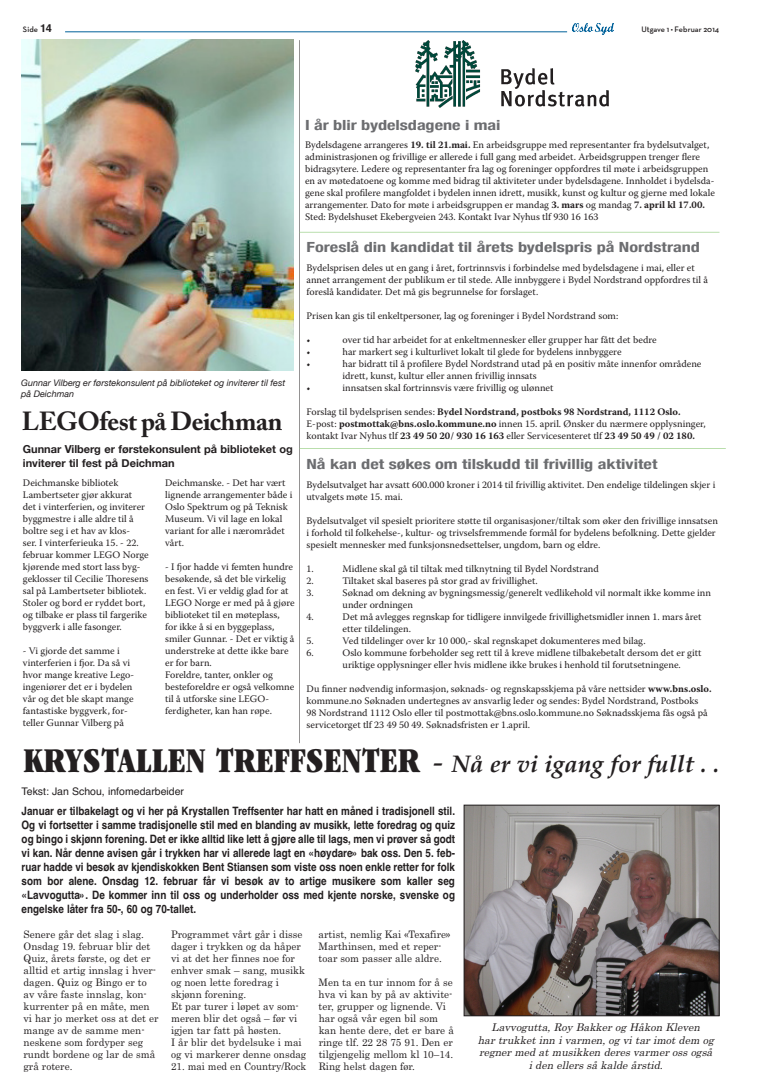
<style>
.page{position:relative;width:772px;height:1092px;background:#fff}
.page>*{position:absolute;margin:0;border:0;box-sizing:border-box;transform-origin:0 0}
.t1{font:ultra-condensed 36px "Garamond";color:#231f20}
._1_SAK_Tittel{font:700 26px "Adobe Caslon Pro";letter-spacing:-.02em;color:#231f20}
.TEMA_Tittel{font:700 condensed 14px "Helvetica Neue";color:#6c6d70;scale:1.3 1}
.t2{font:700 11.5px/14px "Helvetica";color:#231f20;text-align:justify;scale:.86 1}
._3_SAK_Ingress{font:700 11px/14px "Helvetica Neue";color:#231f20}
.t3{font:italic 10.6px/12.7px "Century";color:#231f20;text-align:center}
.t4{font:10.5px "Helvetica";color:#231f20}
.t5{font:10.3px/12px "Century";color:#231f20}
.t6{font:10.3px "Century";color:#231f20;scale:.95 1}
.Brødtekst{font:10px/12px "Warnock Pro";color:#231f20}
.Brødtekst-2{font:700 10px "Warnock Pro";color:#231f20}
.bildetekst{font:italic 9px/10.8px "Helvetica Neue";color:#231f20}
.t7{font:8px "Helvetica";letter-spacing:.005em;color:#231f20}
.s1{font-weight:700;font-size:11px}
.s2{font-weight:700}
.s3{font-weight:400}
.s4{font-family:"Palatino";font-stretch:normal;font-size:30px}
.s5{font-family:"Palatino";font-weight:700;font-style:italic;font-stretch:normal;font-size:24px}
</style>
<div class="page">
<hr style="left:65px;top:32px;width:501px;height:1px;background:#00619a">
<img style="left:572px;top:24px;width:41px;height:11px">
<img style="left:21px;top:39px;width:272px;height:332px">
<img style="left:465px;top:806px;width:252px;height:208px">
<div style="left:463px;top:804px;width:256px;height:212px;border:1px solid #231f20"></div>
<img style="left:415px;top:40px;width:193px;height:68px">
<hr style="left:299px;top:40px;width:1px;height:703px;background:#231f20">
<hr style="left:299px;top:232px;width:420px;height:1px;background:#8bc976">
<hr style="left:299px;top:448px;width:426px;height:1px;background:#8bc976">
<p class="t7" style="left:23px;top:23px;width:30px">Side <span class="s1">14</span></p>
<p class="t7" style="left:641px;top:23px;width:79px">Utgave 1 • Februar 2014</p>
<p class="bildetekst" style="left:21px;top:378px;width:265px">Gunnar Vilberg er førstekonsulent på biblioteket og inviterer til fest på Deichman</p>
<p class="_1_SAK_Tittel" style="left:22px;top:406px;width:262px">LEGOfest på Deichman</p>
<p class="TEMA_Tittel" style="left:305px;top:114px;width:152px">I år blir bydelsdagene i mai</p>
<p class="Brødtekst" style="left:305px;top:139px;width:411px">Bydelsdagene arrangeres <span class="s2">19. til 21.mai.</span> En arbeidsgruppe med representanter fra bydelsutvalget, administrasjonen og frivillige er allerede i full gang med arbeidet. Arbeidsgruppen trenger flere bidragsytere. Ledere og representanter fra lag og foreninger oppfordres til møte i arbeidsgruppen en av møtedatoene og komme med bidrag til aktiviteter under bydelsdagene. Innholdet i bydelsda&shy;gene skal profilere mangfoldet i bydelen innen idrett, musikk, kunst og kultur og gjerne med lokale arrangementer. Dato for møte i arbeidsgruppen er mandag <span class="s2">3. mars</span> og mandag <span class="s2">7. april kl 17.00.<br></span>Sted: Bydelshuset Ekebergveien 243. Kontakt Ivar Nyhus tlf 930 16 163</p>
<p class="TEMA_Tittel" style="left:306px;top:235px;width:304px">Foreslå din kandidat til årets bydelspris på Nordstrand</p>
<p class="Brødtekst" style="left:306px;top:261px;width:403px">Bydelsprisen deles ut en gang i året, fortrinnsvis i forbindelse med bydelsdagene i mai, eller et annet arrangement der publikum er til stede. Alle innbyggere i Bydel Nordstrand oppfordres til å foreslå kandidater. Det må gis begrunnelse for forslaget.</p>
<p class="Brødtekst" style="left:306px;top:309px;width:313px">Prisen kan gis til enkeltpersoner, lag og foreninger i Bydel Nordstrand som:</p>
<p class="Brødtekst" style="left:306px;top:333px;width:5px">•</p>
<p class="Brødtekst" style="left:342px;top:333px;width:315px">over tid har arbeidet for at enkeltmennesker eller grupper har fått det bedre</p>
<p class="Brødtekst" style="left:306px;top:345px;width:5px">•</p>
<p class="Brødtekst" style="left:342px;top:345px;width:280px">har markert seg i kulturlivet lokalt til glede for bydelens innbyggere</p>
<p class="Brødtekst" style="left:306px;top:357px;width:5px">•</p>
<p class="Brødtekst" style="left:342px;top:357px;width:360px">har bidratt til å profilere Bydel Nordstrand utad på en positiv måte innenfor områdene idrett, kunst, kultur eller annen frivillig innsats</p>
<p class="Brødtekst" style="left:306px;top:381px;width:5px">•</p>
<p class="Brødtekst" style="left:342px;top:381px;width:212px">innsatsen skal fortrinnsvis være frivillig og ulønnet</p>
<p class="Brødtekst-2" style="left:306px;top:405px;width:375px"><span class="s3">Forslag til bydelsprisen sendes:</span> Bydel Nordstrand, postboks 98 Nordstrand, 1112 Oslo.</p>
<p class="Brødtekst" style="left:306px;top:417px;width:400px">E-post: <span class="s2">postmottak@bns.oslo.kommune.no</span> innen 15. april. Ønsker du nærmere opplysninger,</p>
<p class="Brødtekst" style="left:306px;top:429px;width:389px">kontakt Ivar Nyhus tlf <span class="s2">23 49 50 20/ 930 16 163</span> eller Servicesenteret tlf <span class="s2">23 49 50 49 / 02 180.</span></p>
<p class="_3_SAK_Ingress" style="left:23px;top:442px;width:271px">Gunnar Vilberg er førstekonsulent på biblioteket og inviterer til fest på Deichman</p>
<p class="TEMA_Tittel" style="left:306px;top:452px;width:271px">Nå kan det søkes om tilskudd til frivillig aktivitet</p>
<p class="Brødtekst" style="left:306px;top:478px;width:410px">Bydelsutvalget har avsatt 600.000 kroner i 2014 til frivillig aktivitet. Den endelige tildelingen skjer i utvalgets møte 15. mai.</p>
<p class="Brødtekst" style="left:306px;top:514px;width:412px">Bydelsutvalget vil spesielt prioritere støtte til organisasjoner/tiltak som øker den frivillige innsatsen i forhold til folkehelse-, kultur- og trivselsfremmende formål for bydelens befolkning. Dette gjelder spesielt mennesker med funksjonsnedsettelser, ungdom, barn og eldre.</p>
<p class="Brødtekst" style="left:306px;top:562px;width:9px">1.</p>
<p class="Brødtekst" style="left:342px;top:562px;width:258px">Midlene skal gå til tiltak med tilknytning til Bydel Nordstrand</p>
<p class="Brødtekst" style="left:306px;top:574px;width:9px">2.</p>
<p class="Brødtekst" style="left:342px;top:574px;width:197px">Tiltaket skal baseres på stor grad av frivillighet.</p>
<p class="Brødtekst" style="left:306px;top:586px;width:9px">3.</p>
<p class="Brødtekst" style="left:342px;top:586px;width:370px">Søknad om dekning av bygningsmessig/generelt vedlikehold vil normalt ikke komme inn under ordningen</p>
<p class="Brødtekst" style="left:306px;top:610px;width:9px">4.</p>
<p class="Brødtekst" style="left:342px;top:610px;width:360px">Det må avlegges regnskap for tidligere innvilgede frivillighetsmidler innen 1. mars året etter tildelingen.</p>
<p class="Brødtekst" style="left:306px;top:634px;width:9px">5.</p>
<p class="Brødtekst" style="left:342px;top:634px;width:304px">Ved tildelinger over kr 10 000,- skal regnskapet dokumenteres med bilag.</p>
<p class="Brødtekst" style="left:306px;top:646px;width:9px">6.</p>
<p class="Brødtekst" style="left:342px;top:646px;width:360px">Oslo kommune forbeholder seg rett til å kreve midlene tilbakebetalt dersom det er gitt uriktige opplysninger eller hvis midlene ikke brukes i henhold til forutsetningene.</p>
<p class="Brødtekst" style="left:306px;top:682px;width:406px">Du finner nødvendig informasjon, søknads- og regnskapsskjema på våre nettsider <span class="s2">www.bns.oslo. </span>kommune.no Søknaden undertegnes av ansvarlig leder og sendes: Bydel Nordstrand, Postboks<br>98 Nordstrand 1112 Oslo eller til postmottak@bns.oslo.kommune.no Søknadsskjema fås også på servicetorget tlf 23 49 50 49. Søknadsfristen er 1.april.</p>
<p class="Brødtekst" style="left:165px;top:477px;width:129px">Deichmanske. - Det har vært lignende arrangementer både i<br>Oslo Spektrum og på Teknisk<br>Museum. Vi vil lage en lokal variant for alle i nærområdet vårt.</p>
<p class="Brødtekst" style="left:165px;top:561px;width:131px">- I fjor hadde vi femten hundre besøkende, så det ble virkelig en fest. Vi er veldig glad for at<br>LEGO Norge er med på å gjøre biblioteket til en møteplass,<br>for ikke å si en byggeplass, smiler Gunnar. - Det er viktig å understreke at dette ikke bare er for barn.</p>
<p class="Brødtekst" style="left:165px;top:669px;width:130px">Foreldre, tanter, onkler og besteforeldre er også velkomne til å utforske sine LEGO&shy;ferdigheter, kan han røpe.</p>
<p class="t1" style="left:24px;top:739px;width:696px">KRYSTALLEN TREFFSENTER <span class="s4">-</span> <span class="s5">Nå er vi igang for fullt . .</span></p>
<p class="t2" style="left:22px;top:804px;width:505px">Januar er tilbakelagt og vi her på Krystallen Treffsenter har hatt en måned i tradisjonell stil.<br>Og vi fortsetter i samme tradisjonelle stil med en blanding av musikk, lette foredrag og quiz og bingo i skjønn forening. Det er ikke alltid like lett å gjøre alle til lags, men vi prøver så godt vi kan. Når denne avisen går i trykken har vi allerede lagt en «høydare» bak oss. Den 5. feb&shy;ruar hadde vi besøk av kjendiskokken Bent Stiansen som viste oss noen enkle retter for folk som bor alene. Onsdag 12. februar får vi besøk av to artige musikere som kaller seg «Lavvogutta». De kommer inn til oss og underholder oss med kjente norske, svenske og engelske låter fra 50-, 60 og 70-tallet.</p>
<p class="t5" style="left:24px;top:926px;width:136px">Senere går det slag i slag.<br>Onsdag 19. februar blir det<br>Quiz, årets første, og det er alltid et artig innslag i hver&shy;dagen. Quiz og Bingo er to av våre faste innslag, kon&shy;kurrenter på en måte, men vi har jo merket oss at det er mange av de samme men&shy;neskene som fordyper seg rundt bordene og lar de små grå rotere.</p>
<p class="t5" style="left:171px;top:926px;width:137px">Programmet vårt går i disse dager i trykken og da håper vi at det her finnes noe for enhver smak – sang, musikk og noen lette foredrag i skjønn forening.<br>Et par turer i løpet av som&shy;meren blir det også – før vi igjen tar fatt på høsten.<br>I år blir det bydelsuke i mai og vi markerer denne onsdag</p>
<p class="Brødtekst" style="left:23px;top:477px;width:127px">Deichmanske bibliotek<br>Lambertseter gjør akkurat<br>det i vinterferien, og inviterer byggmestre i alle aldre til å boltre seg i et hav av klos-<br>ser. I vinterferieuka 15. - 22. februar kommer LEGO Norge kjørende med stort lass byg&shy;geklosser til Cecilie Thoresens sal på Lambertseter bibliotek.<br>Stoler og bord er ryddet bort, og tilbake er plass til fargerike byggverk i alle fasonger.</p>
<p class="Brødtekst" style="left:23px;top:645px;width:113px">- Vi gjorde det samme i vinterferien i fjor. Da så vi hvor mange kreative Lego&shy;ingeniører det er i bydelen vår og det ble skapt mange fantastiske byggverk, for&shy;teller Gunnar Vilberg på</p>
<p class="t4" style="left:22px;top:784px;width:164px">Tekst: Jan Schou, infomedarbeider</p>
<p class="t5" style="left:318px;top:926px;width:133px">artist, nemlig Kai «Texafire»<br>Marthinsen, med et reper&shy;toar som passer alle aldre.</p>
<p class="t5" style="left:318px;top:974px;width:137px">Men ta en tur innom for å se hva vi kan by på av aktivite&shy;ter, grupper og lignende. Vi har også vår egen bil som kan hente dere, det er bare å ringe tlf. 22 28 75 91. Den er tilgjengelig mellom kl 10–14.<br>Ring helst dagen før.</p>
<p class="t3" style="left:477px;top:1019px;width:241px">Lavvogutta,RoyBakkerogHåkon Kleven hartrukketinn ivarmen,ogvitarimotdem og regnermedatmusikken deresvarmerossogså i den ellerssåkaldeårstid.</p>
<p class="t6" style="left:171px;top:1057px;width:144px">21. mai med en Country/Rock</p>
</div>
